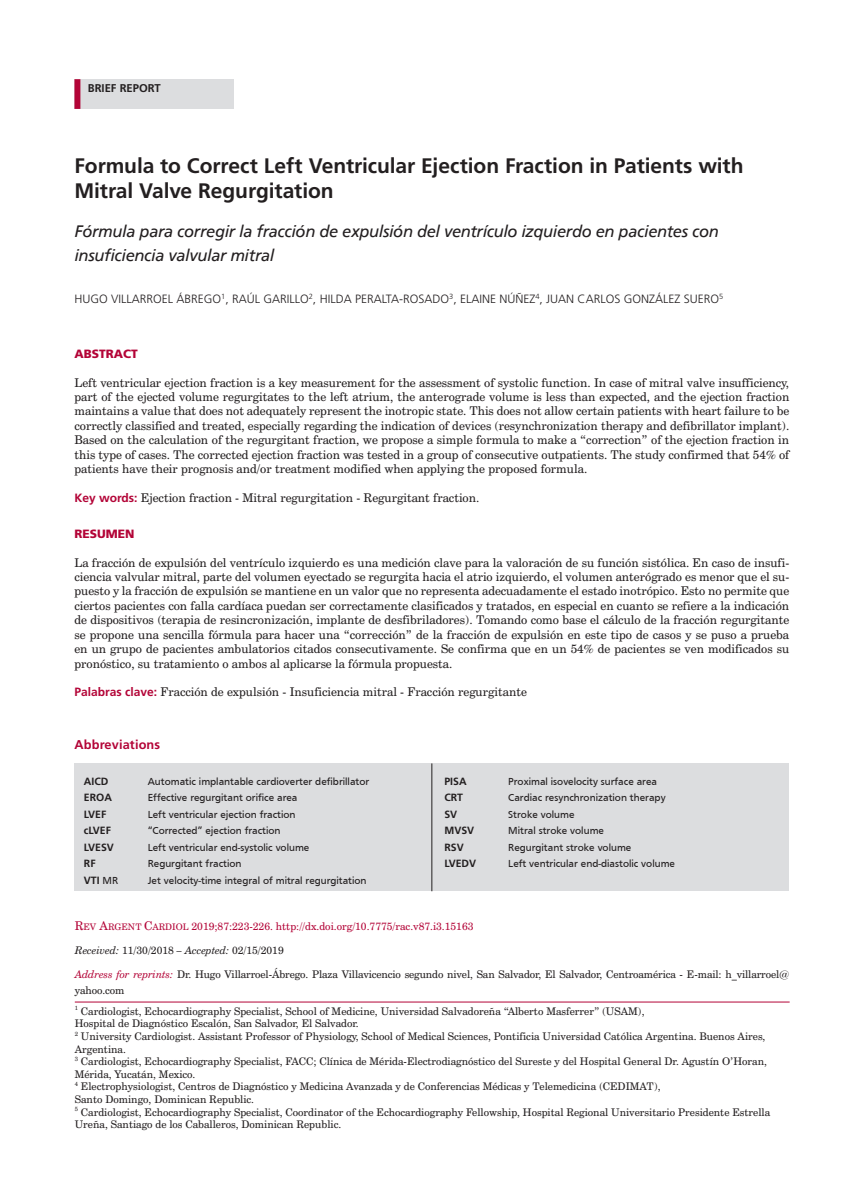
<style>
.page{position:relative;width:851px;height:1191px;background:#fff}
.page>*{position:absolute;margin:0;border:0;box-sizing:border-box;transform-origin:0 0}
.t1{font:700 21px/25.2px "Frutiger LT Std";letter-spacing:-.005em;color:#231f20}
.t2{font:italic 16.5px/24px "Frutiger";letter-spacing:-.025em;color:#231f20}
.t3{font:700 12.75px "Frutiger LT Std";letter-spacing:.01em;color:#b30437}
.t4{font:12px/14.4px "Century Schoolbook BT";color:#231f20;text-align:justify}
.t5{font:300 12px "Frutiger LT Std";color:#231f20}
.t6{font:12px "Frutiger Black B";color:#b30437}
.t7{font:700 11.25px "Frutiger LT Std";color:#231f20}
.t8{font:10.5px/12.6px "Century Schoolbook BT";color:#231f20}
.t9{font:10.5px "Frutiger";color:#231f20}
.t10{font:10.5px "Century Schoolbook BT";color:#b30437}
.t11{font:700 10.5px "Frutiger LT Std";color:#231f20}
.t12{font:300 7.5px "Frutiger LT Std";color:#231f20}
.s1{font-family:"Frutiger LT Std";font-weight:700;color:#b30437}
.s2{font-family:"Frutiger";font-weight:400}
.s3{font-size:12px}
.s4{font-size:9px}
.s5{font-style:inherit}
.s6{font-style:italic}
.s7{font-style:italic;color:#b30437}
</style>
<div class="page">
<div style="left:74px;top:79px;width:160px;height:30px;background:#dcdddf"></div>
<div style="left:74px;top:79px;width:6px;height:30px;background:#b30437"></div>
<hr style="left:75px;top:1001px;width:714px;height:1px;background:#b30437">
<div style="left:75px;top:763px;width:714px;height:128px;background:#dcdddf"></div>
<hr style="left:431px;top:763px;width:1px;height:128px;background:#231f20">
<p class="t7" style="left:88px;top:81px;width:60px">BRI EF REPORT</p>
<h1 class="t1" style="left:74px;top:153px;width:670px">Formula to Correct Left Ventricular Ejection Fraction in Patients with<br>Mitral Valve Regurgitation</h1>
<h2 class="t2" style="left:74px;top:219px;width:646px">Fórmula para corregir la fracción de expulsión del ventrículo izquierdo en pacientes con insuficiencia valvular mitral</h2>
<p class="t5" style="left:74px;top:292px;width:17px">HUGO</p>
<p class="t5" style="left:111px;top:292px;width:18px">VILLARROEL</p>
<p class="t5" style="left:176px;top:292px;width:23px">ÁBREGO</p>
<p class="t5" style="left:221px;top:292px;width:19px"><sup>1</sup>, RAÚL</p>
<p class="t5" style="left:263px;top:292px;width:9px">GAR</p>
<p class="t5" style="left:287px;top:292px;width:52px">ILLO<sup>2</sup>, HILDA</p>
<p class="t5" style="left:355px;top:292px;width:8px">PERALTA</p>
<p class="t5" style="left:399px;top:292px;width:13px">-ROSADO</p>
<p class="t5" style="left:449px;top:292px;width:110px"><sup>3</sup>, ELAINE NÚÑEZ<sup>4</sup>, JUAN</p>
<p class="t5" style="left:577px;top:292px;width:8px">CARLOS</p>
<p class="t5" style="left:623px;top:292px;width:9px">GON</p>
<p class="t5" style="left:649px;top:292px;width:43px">ZÁLEZ SUERO</p>
<p class="t12" style="left:719px;top:292px;width:6px">5</p>
<p class="t6" style="left:74px;top:346px;width:65px">ABSTRACT</p>
<p class="t4" style="left:74px;top:375px;width:716px">Left ventricular ejection fraction is a key measurement for the assessment of systolic function. In case of mitral valve insufficiency, part of the ejected volume regurgitates to the left atrium, the anterograde volume is less than expected, and the ejection fraction maintains a value that does not adequately represent the inotropic state. This does not allow certain patients with heart failure to be correctly classified and treated, especially regarding the indication of devices (resynchronization therapy and defibrillator implant).<br>Based on the calculation of the regurgitant fraction, we propose a simple formula to make a “correction” of the ejection fraction in this type of cases. The corrected ejection fraction was tested in a group of consecutive outpatients. The study confirmed that 54% of patients have their prognosis and/or treatment modified when applying the proposed formula.</p>
<p class="t4" style="left:74px;top:490px;width:406px"><span class="s1">Key words:</span> Ejection fraction - Mitral regurgitation - Regurgitant fraction.</p>
<p class="t6" style="left:74px;top:526px;width:61px">RESUMEN</p>
<p class="t4" style="left:74px;top:555px;width:716px">La fracción de expulsión del ventrículo izquierdo es una medición clave para la valoración de su función sistólica. En caso de insufi&shy;ciencia valvular mitral, parte del volumen eyectado se regurgita hacia el atrio izquierdo, el volumen anterógrado es menor que el su&shy;puesto y la fracción de expulsión se mantiene en un valor que no representa adecuadamente el estado inotrópico. Esto no permite que ciertos pacientes con falla cardíaca puedan ser correctamente clasificados y tratados, en especial en cuanto se refiere a la indicación de dispositivos (terapia de resincronización, implante de desfibriladores). Tomando como base el cálculo de la fracción regurgitante se propone una sencilla fórmula para hacer una “corrección” de la fracción de expulsión en este tipo de casos y se puso a prueba en un grupo de pacientes ambulatorios citados consecutivamente. Se confirma que en un 54% de pacientes se ven modificados su pronóstico, su tratamiento o ambos al aplicarse la fórmula propuesta.</p>
<p class="t4" style="left:74px;top:684px;width:454px"><span class="s1">Palabras clave:</span> Fracción de expulsión - Insuficiencia mitral - Fracción regurgitante</p>
<p class="t3" style="left:75px;top:736px;width:87px">Abbreviations</p>
<p class="t11" style="left:84px;top:775px;width:26px">AICD</p>
<p class="t9" style="left:148px;top:775px;width:223px">Automatic implantable cardioverter defibrillator</p>
<p class="t11" style="left:84px;top:791px;width:14px">EROA</p>
<p class="t9" style="left:148px;top:791px;width:151px">Effective regurgitant orifice area</p>
<p class="t11" style="left:84px;top:808px;width:24px">LVEF</p>
<p class="t9" style="left:148px;top:808px;width:149px">Left ventricular ejection fraction</p>
<p class="t11" style="left:84px;top:824px;width:29px">cLVEF</p>
<p class="t9" style="left:148px;top:824px;width:134px">“Corrected” ejection fraction</p>
<p class="t11" style="left:84px;top:841px;width:31px">LVESV</p>
<p class="t9" style="left:148px;top:841px;width:163px">Left ventricular end-systolic volume</p>
<p class="t11" style="left:84px;top:857px;width:13px">RF</p>
<p class="t9" style="left:148px;top:857px;width:95px">Regurgitant fraction</p>
<p class="t11" style="left:84px;top:874px;width:36px">VTI <span class="s2">MR</span></p>
<p class="t9" style="left:148px;top:874px;width:220px">Jet velocity-time integral of mitral regurgitation</p>
<p class="t11" style="left:444px;top:775px;width:23px">PISA</p>
<p class="t9" style="left:508px;top:775px;width:150px">Proximal isovelocity surface area</p>
<p class="t11" style="left:444px;top:791px;width:14px">CRT</p>
<p class="t9" style="left:508px;top:791px;width:159px">Cardiac resynchronization therapy</p>
<p class="t11" style="left:444px;top:808px;width:14px">SV</p>
<p class="t9" style="left:508px;top:808px;width:68px">Stroke volume</p>
<p class="t11" style="left:444px;top:824px;width:31px">MVSV</p>
<p class="t9" style="left:508px;top:824px;width:97px">Mitral stroke volume</p>
<p class="t11" style="left:444px;top:841px;width:21px">RSV</p>
<p class="t9" style="left:508px;top:841px;width:125px">Regurgitant stroke volume</p>
<p class="t11" style="left:444px;top:857px;width:33px">LVEDV</p>
<p class="t9" style="left:508px;top:857px;width:168px">Left ventricular end-diastolic volume</p>
<p class="t10" style="left:75px;top:919px;width:400px"><span class="s3">R</span><span class="s4">EV</span> <span class="s3">A</span><span class="s4">RGENT</span> <span class="s3">C</span><span class="s4">ARDIOL</span> <span class="s5">2019;87:223-226.</span> http://dx.doi.org/10.7775/rac.v87.i3.15163</p>
<p class="t8" style="left:75px;top:943px;width:210px"><span class="s6">Received:</span> 11/30/2018 <span class="s6">– Accepted:</span> 02/15/2019</p>
<p class="t8" style="left:75px;top:965px;width:716px;line-height:16.5px"><span class="s7">Address for reprints:</span> Dr. Hugo Villarroel-Ábrego. Plaza Villavicencio segundo nivel, San Salvador, El Salvador, Centroamérica - E-mail: h_villarroel@ yahoo.com</p>
<p class="t8" style="left:75px;top:1004px;width:696px"><sup>1</sup> Cardiologist, Echocardiography Specialist, School of Medicine, Universidad Salvadoreña “Alberto Masferrer” (USAM),<br>Hospital de Diagnóstico Escalón, San Salvador, El Salvador.<br><sup>2</sup> University Cardiologist. Assistant Professor of Physiology, School of Medical Sciences, Pontificia Universidad Católica Argentina. Buenos Aires, Argentina.<br><sup>3</sup> Cardiologist, Echocardiography Specialist, FACC; Clínica de Mérida-Electrodiagnóstico del Sureste y del Hospital General Dr. Agustín O’Horan, Mérida, Yucatán, Mexico.<br><sup>4</sup> Electrophysiologist, Centros de Diagnóstico y Medicina Avanzada y de Conferencias Médicas y Telemedicina (CEDIMAT),<br>Santo Domingo, Dominican Republic.<br><sup>5</sup> Cardiologist, Echocardiography Specialist, Coordinator of the Echocardiography Fellowship, Hospital Regional Universitario Presidente Estrella Ureña, Santiago de los Caballeros, Dominican Republic.</p>
</div>
